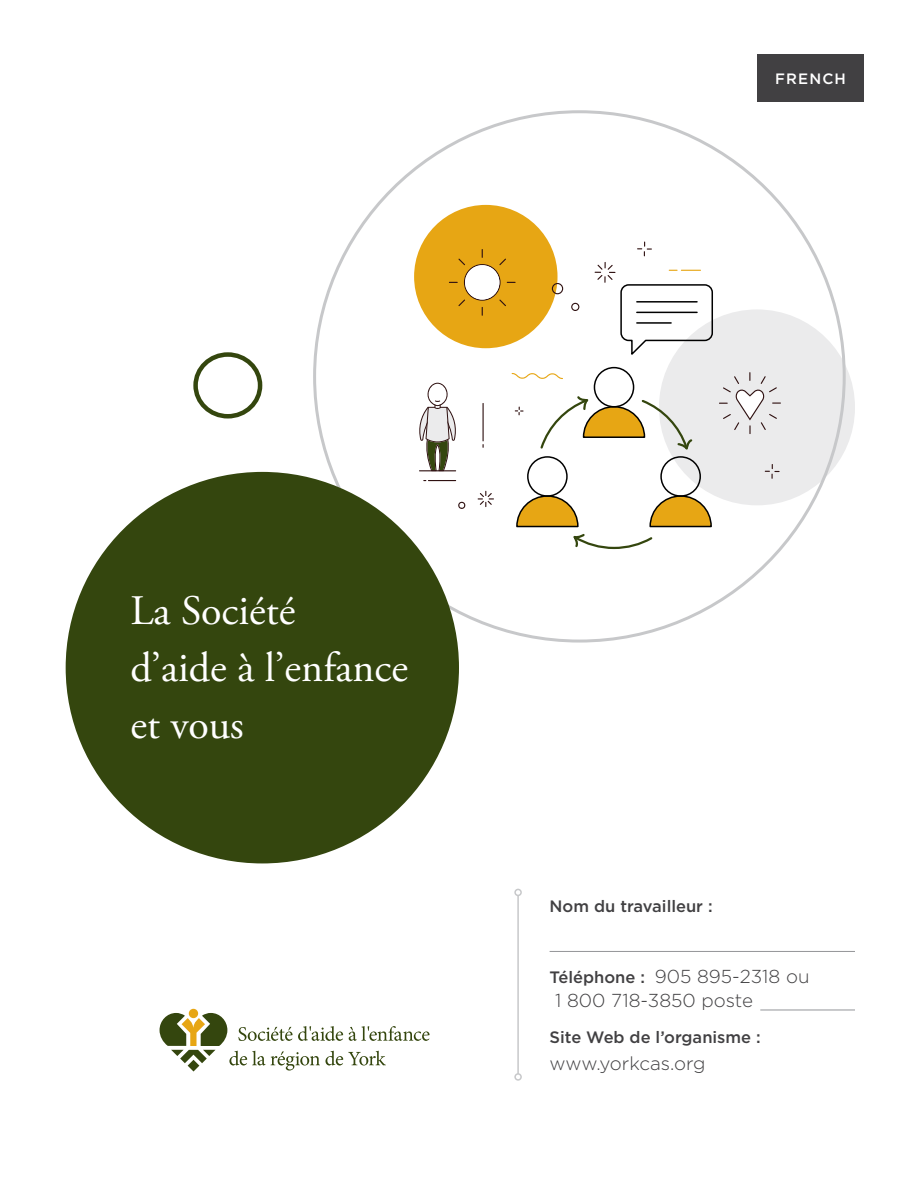
<style>
.page{position:relative;width:918px;height:1188px;background:#fff}
.page>*{position:absolute;margin:0;border:0;box-sizing:border-box;transform-origin:0 0}
.t1{font:42px/57px "Adobe Garamond Pro";color:#fff}
.t2{font:300 18.75px/24px "Gotham";color:#414042}
.t3{font:500 16.5px "Gotham";color:#414042}
.t4{font:500 15px "Gotham";letter-spacing:.075em;color:#fff}
.s1{font-weight:500;font-size:16.5px}
</style>
<div class="page">
<div style="left:659px;top:309px;width:196px;height:196px;background:#ebebec;border-radius:50%"></div>
<div style="left:414px;top:205px;width:144px;height:143px;background:#e7a614;border-radius:50%"></div>
<hr style="left:483px;top:403px;width:1px;height:38px;background:#2f1111">
<svg style="left:512px;top:373px;width:51px;height:6px"></svg>
<svg style="left:515px;top:407px;width:9px;height:8px"></svg>
<svg style="left:765px;top:464px;width:15px;height:15px"></svg>
<svg style="left:637px;top:242px;width:15px;height:14px"></svg>
<svg style="left:552px;top:283px;width:11px;height:11px"></svg>
<svg style="left:571px;top:303px;width:8px;height:8px"></svg>
<svg style="left:458px;top:501px;width:8px;height:8px"></svg>
<svg style="left:478px;top:491px;width:16px;height:16px"></svg>
<svg style="left:464px;top:264px;width:37px;height:37px"></svg>
<svg style="left:458px;top:259px;width:7px;height:6px"></svg>
<svg style="left:458px;top:300px;width:7px;height:6px"></svg>
<svg style="left:499px;top:300px;width:7px;height:6px"></svg>
<svg style="left:499px;top:259px;width:7px;height:6px"></svg>
<div style="left:465px;top:265px;width:34px;height:35px;background:#fff;border-radius:50%"></div>
<svg style="left:719px;top:372px;width:62px;height:62px"></svg>
<div style="left:594px;top:367px;width:40px;height:41px;border:2px solid #000;border-radius:50%"></div>
<div style="left:660px;top:456px;width:41px;height:41px;border:2px solid #000;border-radius:50%"></div>
<div style="left:527px;top:456px;width:41px;height:41px;border:2px solid #000;border-radius:50%"></div>
<svg style="left:516px;top:495px;width:196px;height:55px"></svg>
<svg style="left:540px;top:394px;width:153px;height:58px"></svg>
<svg style="left:595px;top:262px;width:118px;height:96px"></svg>
<hr style="left:637px;top:301px;width:60px;height:2px;background:#000">
<hr style="left:637px;top:312px;width:60px;height:1px;background:#000">
<hr style="left:637px;top:322px;width:34px;height:2px;background:#000">
<svg style="left:419px;top:383px;width:38px;height:88px"></svg>
<svg style="left:423px;top:480px;width:33px;height:1px"></svg>
<hr style="left:419px;top:470px;width:37px;height:1px;background:#2f1111">
<div style="left:757px;top:54px;width:107px;height:48px;background:#414042"></div>
<div style="left:66px;top:472px;width:393px;height:391px;background:#34460e;border-radius:50%"></div>
<div style="left:193px;top:352px;width:69px;height:67px;border:4px solid #34460e;border-radius:50%"></div>
<hr style="left:517px;top:895px;width:2px;height:179px;background:#c7c8ca">
<div style="left:514px;top:889px;width:8px;height:7px;border:2px solid #c7c8ca;border-radius:50%"></div>
<div style="left:514px;top:1073px;width:8px;height:8px;border:2px solid #c7c8ca;border-radius:50%"></div>
<hr style="left:550px;top:951px;width:305px;height:1px;background:#939598">
<hr style="left:760px;top:1010px;width:95px;height:1px;background:#939598">
<svg style="left:160px;top:1009px;width:270px;height:63px"></svg>
<p class="t4" style="left:775px;top:69px;width:72px">FRENCH</p>
<h1 class="t1" style="left:130px;top:584px;width:279px">La Société<br>d’aide à l’enfance et vous</h1>
<p class="t3" style="left:550px;top:896px;width:165px">Nom du travailleur :</p>
<p class="t2" style="left:555px;top:964px;width:256px;text-indent:-6px"><span class="s1">Téléphone :</span> 905 895-2318 ou<br>1 800 718-3850 poste</p>
<p class="t3" style="left:550px;top:1027px;width:213px">Site Web de l’organisme :</p>
<p class="t2" style="left:550px;top:1051px;width:158px">www.yorkcas.org</p>
</div>
